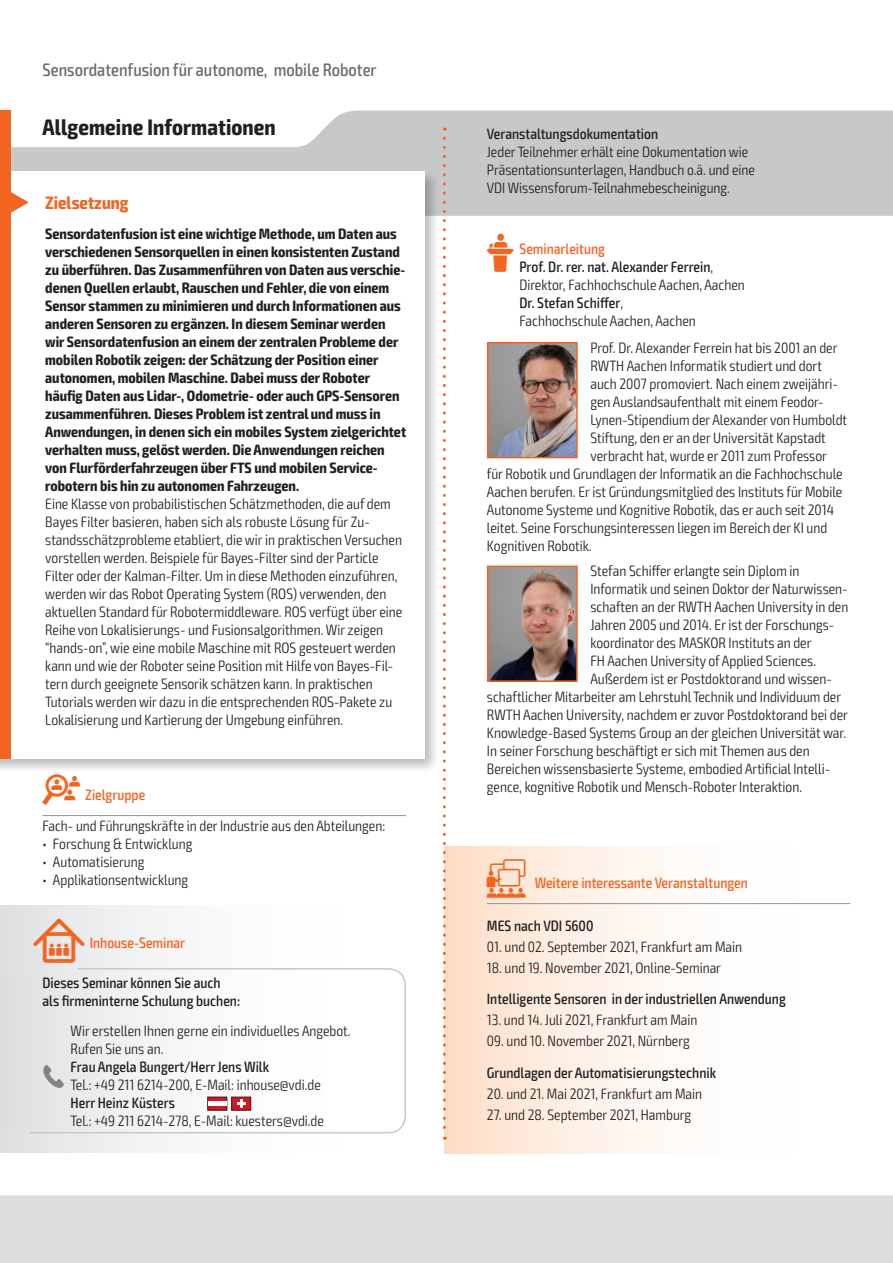
<style>
.page{position:relative;width:893px;height:1263px;background:#fff}
.page>*{position:absolute;margin:0;border:0;box-sizing:border-box;transform-origin:0 0}
.t1{font:700 condensed 22.5px "Exo 2";letter-spacing:.005em;color:#231f20}
.t2{font:500 condensed 18px "Exo 2";color:#6c6d70}
.t3{font:700 condensed 18px "Exo 2";color:#f36421}
.t4{font:300 condensed 15px/18px "Exo 2";color:#231f20}
.t5{font:700 condensed 15px/18px "Exo 2";color:#231f20}
.t6{font:500 condensed 15px/18px "Exo 2";color:#231f20}
.t7{font:500 condensed 15px "Exo 2";color:#f36421}
.s1{font-family:"VDI Iconset S4 A Regular";font-weight:400;font-stretch:normal;color:#f36421}
.s2{font-weight:500;color:#f36421}
.s3{font-weight:500}
.s4{font-family:"VDI Iconset S4 A Regular";font-weight:400;font-stretch:normal}
.s5{font-family:"VDI Iconset S4 A Regular";font-weight:400;font-stretch:normal;font-size:15.45px}
.s6{font-family:"VDI Iconset S4 A Regular";font-weight:400;font-stretch:normal;font-size:19.5px}
</style>
<div class="page">
<div style="left:0;top:1195px;width:893px;height:68px;background:#dcdddf"></div>
<svg style="left:11px;top:111px;width:881px;height:105px;fill:#c7c8ca"></svg>
<hr style="left:892px;top:111px;width:1px;height:105px;background:#f36421">
<div style="left:0;top:111px;width:11px;height:63px;background:#f36421"></div>
<div style="left:0;top:168px;width:440px;height:606px;background:#231f20;opacity:.3"></div>
<div style="left:0;top:171px;width:424px;height:588px;background:#fff"></div>
<div style="left:0;top:171px;width:11px;height:588px;background:#f36421"></div>
<svg style="left:11px;top:192px;width:18px;height:21px"></svg>
<hr style="left:43px;top:815px;width:363px;height:1px;background:#939598">
<div style="left:444px;top:846px;width:406px;height:307px;background:linear-gradient(to right,#fde3d0,#fff)"></div>
<hr style="left:487px;top:903px;width:363px;height:1px;background:#939598">
<img style="left:490px;top:345px;width:85px;height:110px">
<div style="left:487px;top:342px;width:91px;height:116px;border:2px solid #f36421"></div>
<img style="left:490px;top:569px;width:85px;height:110px">
<div style="left:487px;top:566px;width:91px;height:116px;border:2px solid #f36421"></div>
<svg style="left:443px;top:138px;width:3px;height:1002px"></svg>
<div style="left:0;top:905px;width:406px;height:247px;background:linear-gradient(to right,#e4e5e7,#fff)"></div>
<svg style="left:29px;top:967px;width:377px;height:167px"></svg>
<div style="left:0;top:977px;width:383px;height:152px;background:linear-gradient(to right,#e2e3e5,#fff)"></div>
<svg style="left:207px;top:1097px;width:44px;height:13px"></svg>
<div style="left:208px;top:1101px;width:19px;height:5px;background:#fff"></div>
<svg style="left:43px;top:1065px;width:21px;height:23px"></svg>
<p class="t2" style="left:43px;top:59px;width:336px">Sensordatenfusion für autonome, mobile Roboter</p>
<h1 class="t1" style="left:43px;top:113px;width:235px">Allgemeine Informationen</h1>
<p class="t6" style="left:487px;top:125px;width:173px">Veranstaltungsdokumentation</p>
<p class="t4" style="left:487px;top:143px;width:270px">Jeder Teilnehmer erhält eine Dokumentation wie<br>Präsentationsunterlagen, Handbuch o.ä. und eine<br>VDI Wissensforum-Teilnahmebescheinigung.</p>
<p class="t5" style="left:45px;top:225px;width:362px">Sensordatenfusion ist eine wichtige Methode, um Daten aus verschiedenen Sensorquellen in einen konsistenten Zustand zu überführen. Das Zusammenführen von Daten aus verschie&shy;denen Quellen erlaubt, Rauschen und Fehler, die von einem Sensor stammen zu minimieren und durch Informationen aus anderen Sensoren zu ergänzen. In diesem Seminar werden wir Sensordatenfusion an einem der zentralen Probleme der mobilen Robotik zeigen: der Schätzung der Position einer autonomen, mobilen Maschine. Dabei muss der Roboter häufig Daten aus Lidar-, Odometrie- oder auch GPS-Sensoren zusammenführen. Dieses Problem ist zentral und muss in Anwendungen, in denen sich ein mobiles System zielgerichtet verhalten muss, gelöst werden. Die Anwendungen reichen von Flurförderfahrzeugen über FTS und mobilen Service&shy;robotern bis hin zu autonomen Fahrzeugen.</p>
<p class="t4" style="left:45px;top:495px;width:359px">Eine Klasse von probabilistischen Schätzmethoden, die auf dem Bayes Filter basieren, haben sich als robuste Lösung für Zu&shy;standsschätzprobleme etabliert, die wir in praktischen Versuchen vorstellen werden. Beispiele für Bayes-Filter sind der Particle Filter oder der Kalman-Filter. Um in diese Methoden einzuführen, werden wir das Robot Operating System (ROS) verwenden, den aktuellen Standard für Robotermiddleware. ROS verfügt über eine Reihe von Lokalisierungs- und Fusionsalgorithmen. Wir zeigen “hands-on”, wie eine mobile Maschine mit ROS gesteuert werden kann und wie der Roboter seine Position mit Hilfe von Bayes-Fil&shy;tern durch geeignete Sensorik schätzen kann. In praktischen Tutorials werden wir dazu in die entsprechenden ROS-Pakete zu Lokalisierung und Kartierung der Umgebung einführen.</p>
<p class="t3" style="left:45px;top:192px;width:85px">Zielsetzung</p>
<p class="t4" style="left:519px;top:240px;width:227px;text-indent:-33px"><span class="s1">L</span> <span class="s2">Seminarleitung<br></span><span class="s3">Prof. Dr. rer. nat. Alexander Ferrein</span>,<br>Direktor, Fachhochschule Aachen, Aachen<br><span class="s3">Dr. Stefan Schiffer</span>,<br>Fachhochschule Aachen, Aachen</p>
<p class="t4" style="left:590px;top:339px;width:249px">Prof. Dr. Alexander Ferrein hat bis 2001 an der</p>
<p class="t4" style="left:590px;top:357px;width:233px">RWTH Aachen Informatik studiert und dort</p>
<p class="t4" style="left:590px;top:375px;width:249px">auch 2007 promoviert. Nach einem zweijähri-</p>
<p class="t4" style="left:590px;top:393px;width:235px">gen Auslandsaufenthalt mit einem Feodor-</p>
<p class="t4" style="left:590px;top:411px;width:258px">Lynen-Stipendium der Alexander von Humboldt</p>
<p class="t4" style="left:590px;top:429px;width:237px">Stiftung, den er an der Universität Kapstadt</p>
<p class="t4" style="left:590px;top:447px;width:238px">verbracht hat, wurde er 2011 zum Professor</p>
<p class="t4" style="left:487px;top:465px;width:357px">für Robotik und Grundlagen der Informatik an die Fachhochschule</p>
<p class="t4" style="left:487px;top:483px;width:357px">Aachen berufen. Er ist Gründungsmitglied des Instituts für Mobile</p>
<p class="t4" style="left:487px;top:501px;width:349px">Autonome Systeme und Kognitive Robotik, das er auch seit 2014</p>
<p class="t4" style="left:487px;top:519px;width:342px">leitet. Seine Forschungsinteressen liegen im Bereich der KI und</p>
<p class="t4" style="left:487px;top:537px;width:106px">Kognitiven Robotik.</p>
<p class="t4" style="left:590px;top:562px;width:211px">Stefan Schiffer erlangte sein Diplom in</p>
<p class="t4" style="left:590px;top:580px;width:259px">Informatik und seinen Doktor der Naturwissen-</p>
<p class="t4" style="left:590px;top:598px;width:259px">schaften an der RWTH Aachen University in den</p>
<p class="t4" style="left:590px;top:616px;width:245px">Jahren 2005 und 2014. Er ist der Forschungs-</p>
<p class="t4" style="left:590px;top:634px;width:223px">koordinator des MASKOR Instituts an der</p>
<p class="t4" style="left:590px;top:652px;width:227px">FH Aachen University of Applied Sciences.</p>
<p class="t4" style="left:590px;top:670px;width:243px">Außerdem ist er Postdoktorand und wissen-</p>
<p class="t4" style="left:487px;top:688px;width:356px">schaftlicher Mitarbeiter am Lehrstuhl Technik und Individuum der</p>
<p class="t4" style="left:487px;top:706px;width:363px">RWTH Aachen University, nachdem er zuvor Postdoktorand bei der</p>
<p class="t4" style="left:487px;top:724px;width:361px">Knowledge-Based Systems Group an der gleichen Universität war.</p>
<p class="t4" style="left:487px;top:742px;width:324px">In seiner Forschung beschäftigt er sich mit Themen aus den</p>
<p class="t4" style="left:487px;top:760px;width:345px">Bereichen wissensbasierte Systeme, embodied Artificial Intelli-</p>
<p class="t4" style="left:487px;top:778px;width:317px">gence, kognitive Robotik und Mensch-Roboter Interaktion.</p>
<p class="t7" style="left:43px;top:786px;width:104px"><span class="s4">Z</span> Zielgruppe</p>
<p class="t4" style="left:42px;top:817px;width:344px">Fach- und Führungskräfte in der Industrie aus den Abteilungen:</p>
<p class="t4" style="left:42px;top:835px;width:152px">• Forschung &amp; Entwicklung</p>
<p class="t4" style="left:42px;top:853px;width:104px">• Automatisierung</p>
<p class="t4" style="left:42px;top:871px;width:147px">• Applikationsentwicklung</p>
<p class="t7" style="left:33px;top:934px;width:153px"><span class="s5">I</span> Inhouse-Seminar</p>
<p class="t6" style="left:43px;top:973px;width:199px">Dieses Seminar können Sie auch als firmeninterne Schulung buchen:</p>
<p class="t4" style="left:71px;top:1022px;width:282px">Wir erstellen Ihnen gerne ein individuelles Angebot.<br>Rufen Sie uns an.</p>
<p class="t6" style="left:71px;top:1058px;width:200px">Frau Angela Bungert/Herr Jens Wilk</p>
<p class="t4" style="left:71px;top:1076px;width:252px">Tel.: +49 211 6214-200, E-Mail: inhouse@vdi.de</p>
<p class="t6" style="left:71px;top:1094px;width:106px">Herr Heinz Küsters</p>
<p class="t4" style="left:71px;top:1112px;width:255px">Tel.: +49 211 6214-278, E-Mail: kuesters@vdi.de</p>
<p class="t7" style="left:487px;top:874px;width:263px"><span class="s6">W</span> Weitere interessante Veranstaltungen</p>
<p class="t6" style="left:487px;top:917px;width:108px">MES nach VDI 5600</p>
<p class="t4" style="left:487px;top:938px;width:257px">01. und 02. September 2021, Frankfurt am Main</p>
<p class="t4" style="left:487px;top:959px;width:236px">18. und 19. November 2021, Online-Seminar</p>
<p class="t6" style="left:487px;top:990px;width:300px">Intelligente Sensoren in der industriellen Anwendung</p>
<p class="t4" style="left:487px;top:1011px;width:212px">13. und 14. Juli 2021, Frankfurt am Main</p>
<p class="t4" style="left:487px;top:1032px;width:204px">09. und 10. November 2021, Nürnberg</p>
<p class="t6" style="left:487px;top:1064px;width:231px">Grundlagen der Automatisierungstechnik</p>
<p class="t4" style="left:487px;top:1085px;width:217px">20. und 21. Mai 2021, Frankfurt am Main</p>
<p class="t4" style="left:487px;top:1106px;width:206px">27. und 28. September 2021, Hamburg</p>
</div>
